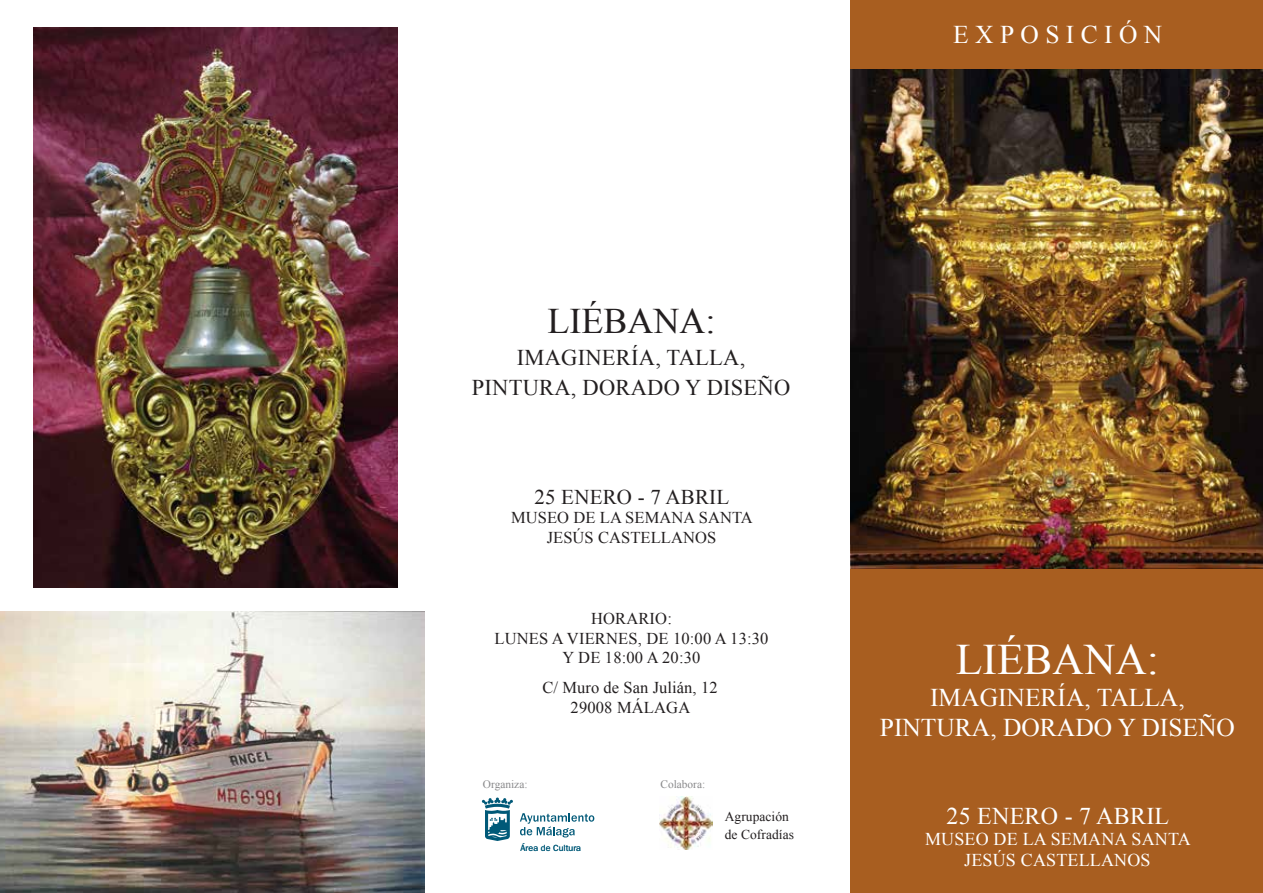
<style>
.page{position:relative;width:1263px;height:893px;background:#fff}
.page>*{position:absolute;margin:0;border:0;box-sizing:border-box;transform-origin:0 0}
.t1{font:43.5px "Times New Roman";color:#fff}
.t2{font:36px "Times New Roman";color:#231f20}
.t3{font:25.5px/30px "Times New Roman";color:#fff;text-align:center}
.t4{font:25.5px "Times New Roman";letter-spacing:.25em;color:#fff}
.t5{font:24px "Times New Roman";letter-spacing:.01em;color:#fff}
.t6{font:22.5px/30px "Times New Roman";letter-spacing:.01em;color:#231f20;text-align:center}
.t7{font:21px "Times New Roman";letter-spacing:.01em;color:#231f20}
.t8{font:18px/21px "Times New Roman";letter-spacing:.01em;color:#fff;text-align:center}
.t9{font:16.5px/19.5px "Times New Roman";letter-spacing:.005em;color:#231f20;text-align:center}
.t10{font:13.5px/18px "Times New Roman";letter-spacing:.005em;color:#231f20}
.t11{font:11.4px "Times New Roman";color:#88888a}
.t12{font:9px "Franklin Gothic";color:#005978}
</style>
<div class="page">
<svg style="left:482px;top:797px;width:31px;height:44px"></svg>
<svg style="left:520px;top:813px;width:74px;height:24px"></svg>
<img style="left:659px;top:797px;width:53px;height:53px">
<img style="left:850px;top:69px;width:413px;height:500px">
<div style="left:850px;top:569px;width:413px;height:324px;background:#a85e20"></div>
<div style="left:850px;top:0;width:413px;height:69px;background:#a85e20"></div>
<img style="left:33px;top:27px;width:364px;height:560px">
<img style="left:0;top:612px;width:424px;height:281px">
<h3 class="t4" style="left:953px;top:17px;width:211px">EXPOSICIÓN</h3>
<h2 class="t2" style="left:547px;top:297px;width:169px">LIÉBANA:</h2>
<h3 class="t6" style="left:472px;top:342px;width:320px">IMAGINERÍA, TALLA,<br>PINTURA, DORADO Y DISEÑO</h3>
<p class="t7" style="left:534px;top:483px;width:196px">25 ENERO - 7 ABRIL</p>
<p class="t9" style="left:511px;top:508px;width:243px">MUSEO DE LA SEMANA SANTA<br>JESÚS CASTELLANOS</p>
<p class="t9" style="left:494px;top:609px;width:276px">HORARIO:<br>LUNES A VIERNES, DE 10:00 A 13:30<br>Y DE 18:00 A 20:30</p>
<p class="t9" style="left:542px;top:678px;width:177px">C/ Muro de San Julián, 12<br>29008 MÁLAGA</p>
<p class="t11" style="left:483px;top:776px;width:46px">Organiza:</p>
<p class="t11" style="left:660px;top:776px;width:46px">Colabora:</p>
<p class="t12" style="left:521px;top:843px;width:62px">Área de Cultura</p>
<p class="t10" style="left:725px;top:807px;width:71px">Agrupación de Cofradías</p>
<h1 class="t1" style="left:956px;top:630px;width:204px">LIÉBANA:</h1>
<h3 class="t3" style="left:880px;top:682px;width:357px">IMAGINERÍA, TALLA,<br>PINTURA, DORADO Y DISEÑO</h3>
<h3 class="t5" style="left:946px;top:800px;width:224px">25 ENERO - 7 ABRIL</h3>
<p class="t8" style="left:925px;top:829px;width:267px">MUSEO DE LA SEMANA SANTA<br>JESÚS CASTELLANOS</p>
</div>
